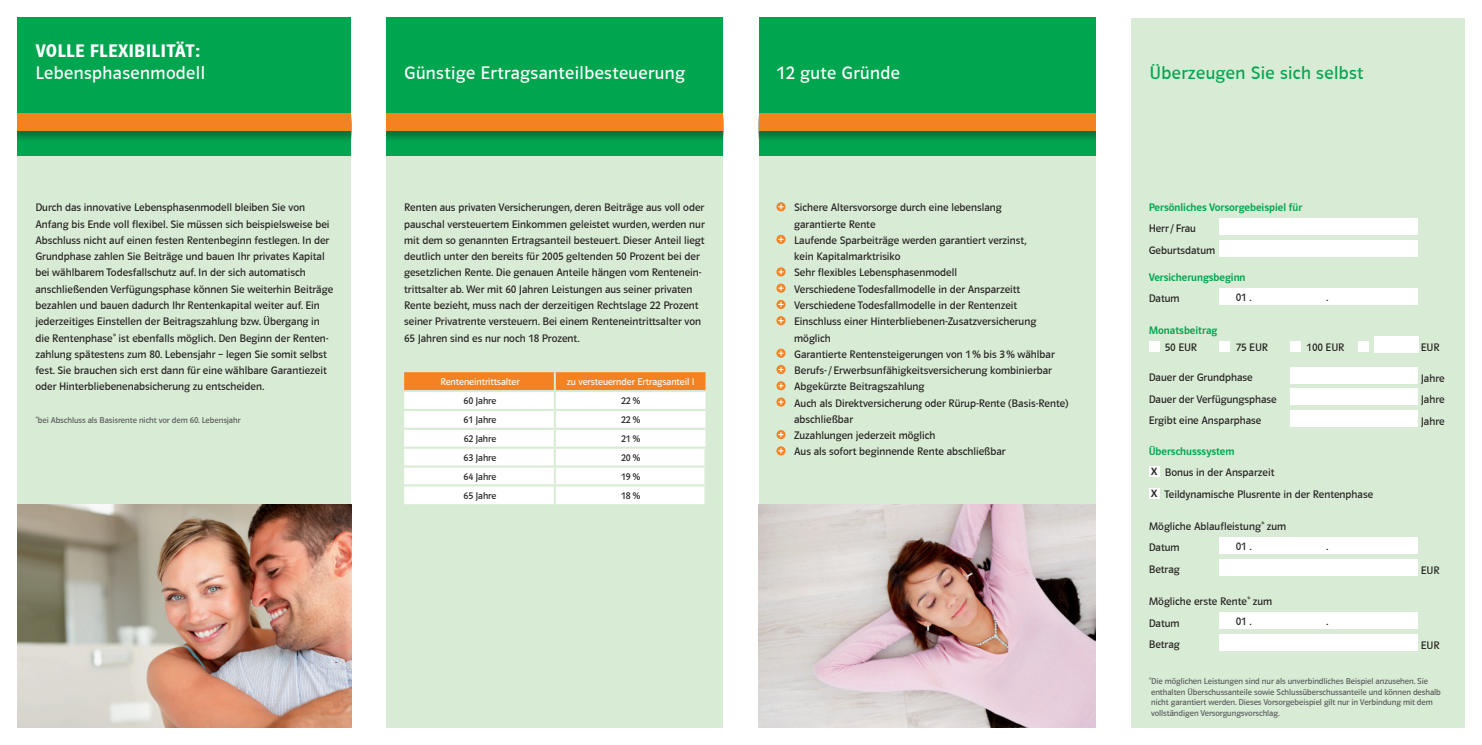
<style>
.page{position:relative;width:1482px;height:745px;background:#fff}
.page>*{position:absolute;margin:0;border:0;box-sizing:border-box;transform-origin:0 0}
.t1{font:18.75px "Polo 22 RV Buch";letter-spacing:.02em;color:#fff}
.t2{font:18.75px "Polo 22 RV Buch";letter-spacing:.02em;color:#00a54f}
.t3{font:18.75px "Polo 22 RV Hfet";letter-spacing:.02em;color:#fff}
.t4{font:15px/22.1px "Polo 22 RV Buch";color:#231f20}
.t5{font:11.25px/16.2px "Polo 22 RV Buch";color:#231f20}
.t6{font:11.25px "Polo 22 RV Krft";color:#00a54f}
.t7{font:10px "Polo 22 RV Buch";letter-spacing:-.005em;color:#231f20}
.t8{font:10px "Polo 22 RV Buch";letter-spacing:-.005em;color:#fff}
.t9{font:8.75px/10.5px "Polo 22 RV Buch";letter-spacing:-.005em;color:#57585a}
</style>
<div class="page">
<div style="left:386px;top:18px;width:337px;height:708px;background:#d8ebd4"></div>
<div style="left:758px;top:18px;width:337px;height:708px;background:#d8ebd4"></div>
<div style="left:18px;top:18px;width:333px;height:708px;background:#d8ebd4"></div>
<div style="left:1130px;top:18px;width:333px;height:708px;background:#d8ebd4"></div>
<div style="left:18px;top:18px;width:333px;height:138px;background:#00a54f"></div>
<div style="left:18px;top:113px;width:333px;height:29px;background:#231f20;opacity:.4"></div>
<div style="left:18px;top:113px;width:333px;height:18px;background:#f58220"></div>
<div style="left:386px;top:18px;width:337px;height:138px;background:#00a54f"></div>
<div style="left:386px;top:113px;width:337px;height:29px;background:#231f20;opacity:.4"></div>
<div style="left:386px;top:113px;width:337px;height:18px;background:#f58220"></div>
<div style="left:758px;top:18px;width:337px;height:138px;background:#00a54f"></div>
<div style="left:758px;top:113px;width:337px;height:29px;background:#231f20;opacity:.4"></div>
<div style="left:758px;top:113px;width:337px;height:18px;background:#f58220"></div>
<img style="left:18px;top:504px;width:333px;height:222px">
<img style="left:758px;top:504px;width:337px;height:222px">
<svg style="left:776px;top:202px;width:9px;height:9px"></svg>
<svg style="left:778px;top:204px;width:5px;height:5px"></svg>
<svg style="left:776px;top:235px;width:9px;height:9px"></svg>
<svg style="left:778px;top:236px;width:5px;height:6px"></svg>
<svg style="left:776px;top:267px;width:9px;height:9px"></svg>
<svg style="left:778px;top:269px;width:5px;height:5px"></svg>
<svg style="left:776px;top:283px;width:9px;height:9px"></svg>
<svg style="left:778px;top:285px;width:5px;height:5px"></svg>
<svg style="left:776px;top:300px;width:9px;height:9px"></svg>
<svg style="left:778px;top:301px;width:5px;height:6px"></svg>
<svg style="left:776px;top:316px;width:9px;height:9px"></svg>
<svg style="left:778px;top:318px;width:5px;height:5px"></svg>
<svg style="left:776px;top:348px;width:9px;height:9px"></svg>
<svg style="left:778px;top:350px;width:5px;height:5px"></svg>
<svg style="left:776px;top:365px;width:9px;height:9px"></svg>
<svg style="left:778px;top:366px;width:5px;height:6px"></svg>
<svg style="left:776px;top:381px;width:9px;height:9px"></svg>
<svg style="left:778px;top:383px;width:5px;height:5px"></svg>
<svg style="left:776px;top:397px;width:9px;height:9px"></svg>
<svg style="left:778px;top:399px;width:5px;height:5px"></svg>
<svg style="left:776px;top:430px;width:9px;height:9px"></svg>
<svg style="left:778px;top:431px;width:5px;height:6px"></svg>
<svg style="left:776px;top:446px;width:9px;height:9px"></svg>
<svg style="left:778px;top:448px;width:5px;height:5px"></svg>
<div style="left:1219px;top:218px;width:198px;height:16px;background:#fff"></div>
<div style="left:1219px;top:240px;width:198px;height:16px;background:#fff"></div>
<div style="left:1219px;top:288px;width:198px;height:16px;background:#fff"></div>
<div style="left:1148px;top:340px;width:11px;height:11px;background:#fff"></div>
<div style="left:1219px;top:340px;width:11px;height:11px;background:#fff"></div>
<div style="left:1290px;top:340px;width:10px;height:11px;background:#fff"></div>
<div style="left:1357px;top:340px;width:11px;height:11px;background:#fff"></div>
<div style="left:1373px;top:335px;width:44px;height:17px;background:#fff"></div>
<div style="left:1290px;top:367px;width:127px;height:16px;background:#fff"></div>
<div style="left:1290px;top:388px;width:127px;height:16px;background:#fff"></div>
<div style="left:1290px;top:410px;width:127px;height:16px;background:#fff"></div>
<div style="left:1148px;top:466px;width:11px;height:10px;background:#fff"></div>
<div style="left:1148px;top:487px;width:11px;height:11px;background:#fff"></div>
<div style="left:1219px;top:537px;width:198px;height:16px;background:#fff"></div>
<div style="left:1219px;top:558px;width:198px;height:17px;background:#fff"></div>
<div style="left:1219px;top:612px;width:198px;height:16px;background:#fff"></div>
<div style="left:1219px;top:634px;width:198px;height:16px;background:#fff"></div>
<svg style="left:404px;top:372px;width:302px;height:132px;background:#faecdc"></svg>
<hr style="left:404px;top:465px;width:151px;height:2px;background:#d8ebd4">
<hr style="left:555px;top:465px;width:151px;height:2px;background:#d8ebd4">
<hr style="left:404px;top:484px;width:151px;height:2px;background:#d8ebd4">
<hr style="left:555px;top:484px;width:151px;height:2px;background:#d8ebd4">
<h1 class="t3" style="left:35px;top:40px;width:166px">VOLLE FLEXIBILITÄT:</h1>
<h1 class="t1" style="left:35px;top:63px;width:171px">Lebensphasenmodell</h1>
<h1 class="t1" style="left:404px;top:63px;width:282px">Günstige Ertragsanteilbesteuerung</h1>
<h1 class="t1" style="left:776px;top:63px;width:125px">12 gute Gründe</h1>
<h1 class="t2" style="left:1149px;top:63px;width:215px">Überzeugen Sie sich selbst</h1>
<p class="t5" style="left:35px;top:199px;width:299px">Durch das innovative Lebensphasenmodell bleiben Sie von Anfang bis Ende voll flexibel. Sie müssen sich beispielsweise bei Abschluss nicht auf einen festen Rentenbeginn festlegen. In der Grundphase zahlen Sie Beiträge und bauen Ihr privates Kapital bei wählbarem Todesfallschutz auf. In der sich automatisch anschließenden Verfügungsphase können Sie weiterhin Beiträge bezahlen und bauen dadurch Ihr Rentenkapital weiter auf. Ein jederzeitiges Einstellen der Beitragszahlung bzw. Übergang in die Rentenphase* ist ebenfalls möglich. Den Beginn der Renten&shy;zahlung spätestens zum 80. Lebensjahr – legen Sie somit selbst fest. Sie brauchen sich erst dann für eine wählbare Garantiezeit oder Hinterbliebenenabsicherung zu entscheiden.</p>
<p class="t9" style="left:35px;top:414px;width:207px">*bei Abschluss als Basisrente nicht vor dem 60. Lebensjahr</p>
<p class="t5" style="left:404px;top:199px;width:302px">Renten aus privaten Versicherungen, deren Beiträge aus voll oder pauschal versteuertem Einkommen geleistet wurden, werden nur mit dem so genannten Ertragsanteil besteuert. Dieser Anteil liegt deutlich unter den bereits für 2005 geltenden 50 Prozent bei der gesetzlichen Rente. Die genauen Anteile hängen vom Rentenein&shy;trittsalter ab. Wer mit 60 Jahren Leistungen aus seiner privaten Rente bezieht, muss nach der derzeitigen Rechtslage 22 Prozent seiner Privatrente versteuern. Bei einem Renteneintrittsalter von 65 Jahren sind es nur noch 18 Prozent.</p>
<p class="t5" style="left:794px;top:199px;width:276px">Sichere Altersvorsorge durch eine lebenslang<br>garantierte Rente<br>Laufende Sparbeiträge werden garantiert verzinst,<br>kein Kapitalmarktrisiko<br>Sehr flexibles Lebensphasenmodell<br>Verschiedene Todesfallmodelle in der Ansparzeitt Verschiedene Todesfallmodelle in der Rentenzeit<br>Einschluss einer Hinterbliebenen-Zusatzversicherung möglich<br>Garantierte Rentensteigerungen von 1% bis 3% wählbar Berufs-/Erwerbsunfähigkeitsversicherung kombinierbar Abgekürzte Beitragszahlung<br>Auch als Direktversicherung oder Rürup-Rente (Basis-Rente) abschließbar<br>Zuzahlungen jederzeit möglich<br>Aus als sofort beginnende Rente abschließbar</p>
<p class="t6" style="left:1148px;top:201px;width:155px">Persönliches Vorsorgebeispiel für</p>
<p class="t5" style="left:1148px;top:218px;width:68px;line-height:21.5px">Herr/ Frau<br>Geburtsdatum</p>
<p class="t6" style="left:1148px;top:271px;width:98px">Versicherungsbeginn</p>
<p class="t5" style="left:1148px;top:290px;width:32px">Datum</p>
<p class="t5" style="left:1235px;top:289px;width:17px">01 .</p>
<p class="t5" style="left:1325px;top:289px;width:4px">.</p>
<p class="t6" style="left:1148px;top:324px;width:70px">Monatsbeitrag</p>
<p class="t5" style="left:1164px;top:338px;width:34px">50 EUR</p>
<p class="t5" style="left:1235px;top:338px;width:34px">75 EUR</p>
<p class="t5" style="left:1306px;top:338px;width:39px">100 EUR</p>
<p class="t5" style="left:1420px;top:339px;width:20px">EUR</p>
<p class="t5" style="left:1148px;top:369px;width:105px">Dauer der Grundphase</p>
<p class="t5" style="left:1420px;top:369px;width:25px">Jahre</p>
<p class="t5" style="left:1148px;top:390px;width:129px">Dauer der Verfügungsphase</p>
<p class="t5" style="left:1420px;top:391px;width:25px">Jahre</p>
<p class="t5" style="left:1148px;top:412px;width:114px">Ergibt eine Ansparphase</p>
<p class="t5" style="left:1420px;top:413px;width:25px">Jahre</p>
<p class="t6" style="left:1148px;top:444px;width:87px">Überschusssystem</p>
<p class="t5" style="left:1164px;top:461px;width:210px;line-height:21.6px">Bonus in der Ansparzeit<br>Teildynamische Plusrente in der Rentenphase</p>
<p class="t5" style="left:1148px;top:515px;width:139px;line-height:21.6px">Mögliche Ablaufleistung* zum<br>Datum</p>
<p class="t8" style="left:440px;top:376px;width:81px">Renteneintrittsalter</p>
<p class="t8" style="left:567px;top:376px;width:129px">zu versteuernder Ertragsanteil I</p>
<p class="t7" style="left:463px;top:395px;width:34px">60 Jahre</p>
<p class="t7" style="left:621px;top:395px;width:21px">22 %</p>
<p class="t7" style="left:463px;top:414px;width:34px">61 Jahre</p>
<p class="t7" style="left:621px;top:414px;width:21px">22 %</p>
<p class="t7" style="left:463px;top:433px;width:34px">62 Jahre</p>
<p class="t7" style="left:621px;top:433px;width:21px">21 %</p>
<p class="t7" style="left:463px;top:452px;width:34px">63 Jahre</p>
<p class="t7" style="left:621px;top:452px;width:21px">20 %</p>
<p class="t7" style="left:463px;top:470px;width:34px">64 Jahre</p>
<p class="t7" style="left:621px;top:470px;width:21px">19 %</p>
<p class="t7" style="left:463px;top:489px;width:34px">65 Jahre</p>
<p class="t7" style="left:621px;top:489px;width:21px">18 %</p>
<h2 class="t4" style="left:1150px;top:459px;width:8px">x x</h2>
<p class="t5" style="left:1235px;top:537px;width:17px">01 .</p>
<p class="t5" style="left:1325px;top:537px;width:4px">.</p>
<p class="t5" style="left:1148px;top:561px;width:33px">Betrag</p>
<p class="t5" style="left:1420px;top:561px;width:20px">EUR</p>
<p class="t5" style="left:1148px;top:590px;width:125px;line-height:21.6px">Mögliche erste Rente* zum<br>Datum</p>
<p class="t5" style="left:1235px;top:613px;width:17px">01 .</p>
<p class="t5" style="left:1325px;top:613px;width:4px">.</p>
<p class="t5" style="left:1148px;top:636px;width:33px">Betrag</p>
<p class="t5" style="left:1420px;top:636px;width:20px">EUR</p>
<p class="t9" style="left:1148px;top:675px;width:294px">*Die möglichen Leistungen sind nur als unverbindliches Beispiel anzusehen. Sie enthalten Überschussanteile sowie Schlussüberschussanteile und können deshalb nicht garantiert werden. Dieses Vorsorgebeispiel gilt nur in Verbindung mit dem vollständigen Versorgungsvorschlag.</p>
</div>
